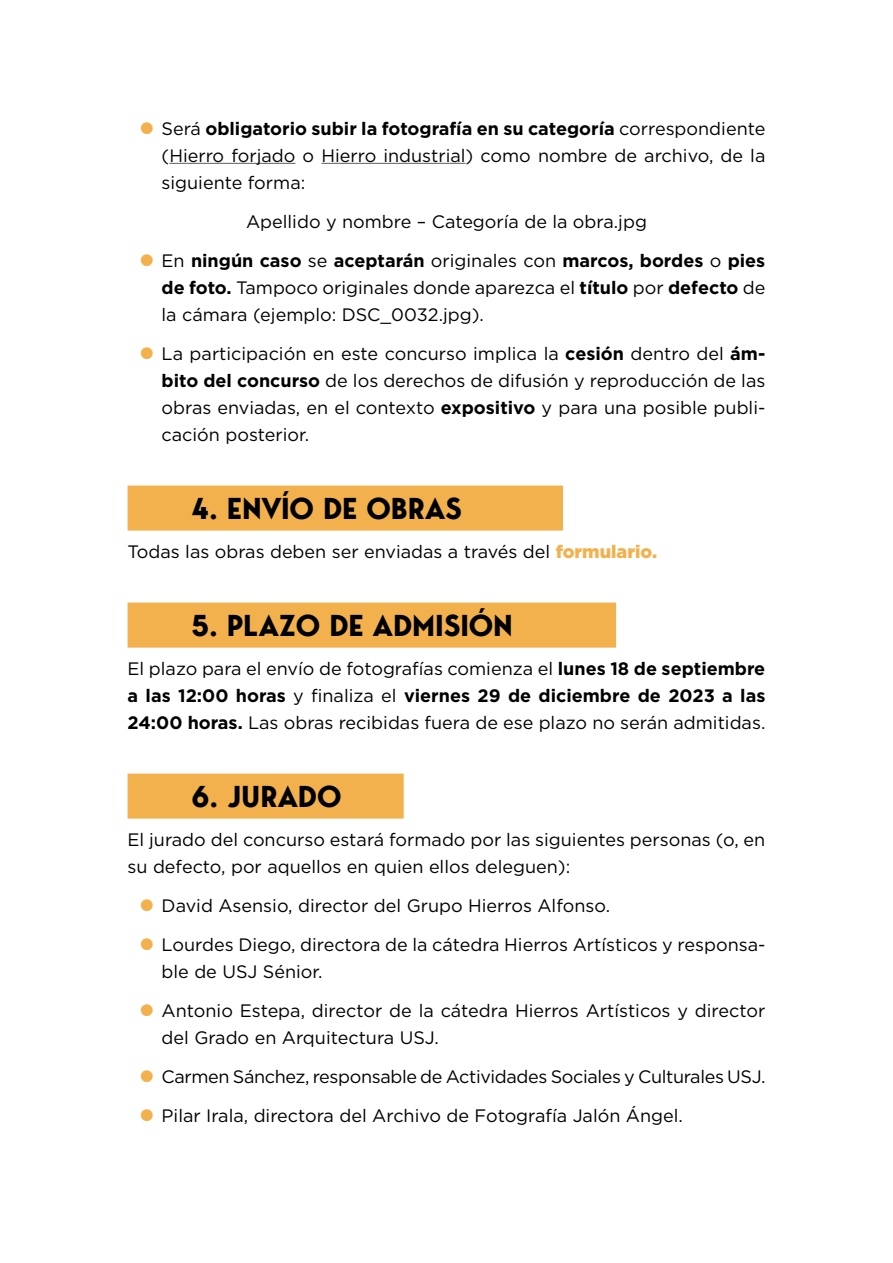
<style>
.page{position:relative;width:893px;height:1263px;background:#fff}
.page>*{position:absolute;margin:0;border:0;box-sizing:border-box;transform-origin:0 0}
.t1{font:700 30px "George";color:#000}
.t2{font:18px/27px "Gotham";color:#000;text-align:justify}
.t3{font:18px "Gotham";letter-spacing:-.02em;color:#000}
.s1{font-size:45px;color:#f2b14d}
.s2{font-weight:700}
.s3{font-weight:900;color:#f2b14d}
</style>
<div class="page">
<hr style="left:169px;top:163px;width:126px;height:1px;background:#5e5e5e">
<hr style="left:321px;top:163px;width:145px;height:1px;background:#5e5e5e">
<div style="left:128px;top:486px;width:435px;height:45px;background:#f2b14d"></div>
<div style="left:128px;top:603px;width:488px;height:45px;background:#f2b14d"></div>
<div style="left:128px;top:774px;width:276px;height:45px;background:#f2b14d"></div>
<p class="t2" style="left:162px;top:114px;width:605px;text-indent:-26px"><span class="s1">•</span> Será <span class="s2">obligatorio subir la fotografía en su categoría</span> correspondiente (Hierro forjado o Hierro industrial) como nombre de archivo, de la siguiente forma:</p>
<p class="t2" style="left:246px;top:207px;width:402px">Apellido y nombre – Categoría de la obra.jpg</p>
<p class="t2" style="left:162px;top:246px;width:605px;text-indent:-26px"><span class="s1">•</span> En <span class="s2">ningún caso</span> se <span class="s2">aceptarán</span> originales con <span class="s2">marcos, bordes</span> o <span class="s2">pies de foto.</span> Tampoco originales donde aparezca el <span class="s2">título</span> por <span class="s2">defecto</span> de la cámara (ejemplo: DSC_0032.jpg).</p>
<p class="t2" style="left:162px;top:339px;width:605px;text-indent:-26px"><span class="s1">•</span> La participación en este concurso implica la <span class="s2">cesión</span> dentro del <span class="s2">ám&shy;bito del concurso</span> de los derechos de difusión y reproducción de las obras enviadas, en el contexto <span class="s2">expositivo</span> y para una posible publi&shy;cación posterior.</p>
<h1 class="t1" style="left:191px;top:488px;width:272px">4. ENVÍO DE OBRAS</h1>
<p class="t2" style="left:128px;top:537px;width:531px">Todas las obras deben ser enviadas a través del <span class="s3">formulario.</span></p>
<h1 class="t1" style="left:191px;top:605px;width:323px">5. PLAZO DE ADMISIÓN</h1>
<p class="t2" style="left:128px;top:654px;width:639px">El plazo para el envío de fotografías comienza el <span class="s2">lunes 18 de septiembre a las 12:00 horas</span> y finaliza el <span class="s2">viernes 29 de diciembre de 2023 a las 24:00 horas.</span> Las obras recibidas fuera de ese plazo no serán admitidas.</p>
<h1 class="t1" style="left:191px;top:776px;width:152px">6. JURADO</h1>
<p class="t2" style="left:128px;top:825px;width:639px">El jurado del concurso estará formado por las siguientes personas (o, en su defecto, por aquellos en quien ellos deleguen):</p>
<p class="t2" style="left:136px;top:891px;width:476px"><span class="s1">•</span> David Asensio, director del Grupo Hierros Alfonso.</p>
<p class="t2" style="left:162px;top:930px;width:605px;text-indent:-26px"><span class="s1">•</span> Lourdes Diego, directora de la cátedra Hierros Artísticos y responsa&shy;ble de USJ Sénior.</p>
<p class="t2" style="left:162px;top:996px;width:605px;text-indent:-26px"><span class="s1">•</span> Antonio Estepa, director de la cátedra Hierros Artísticos y director del Grado en Arquitectura USJ.</p>
<p class="t3" style="left:136px;top:1065px;width:631px"><span class="s1">•</span> Carmen Sánchez, responsable de Actividades Sociales y Culturales USJ.</p>
<p class="t2" style="left:136px;top:1101px;width:548px"><span class="s1">•</span> Pilar Irala, directora del Archivo de Fotografía Jalón Ángel.</p>
</div>
